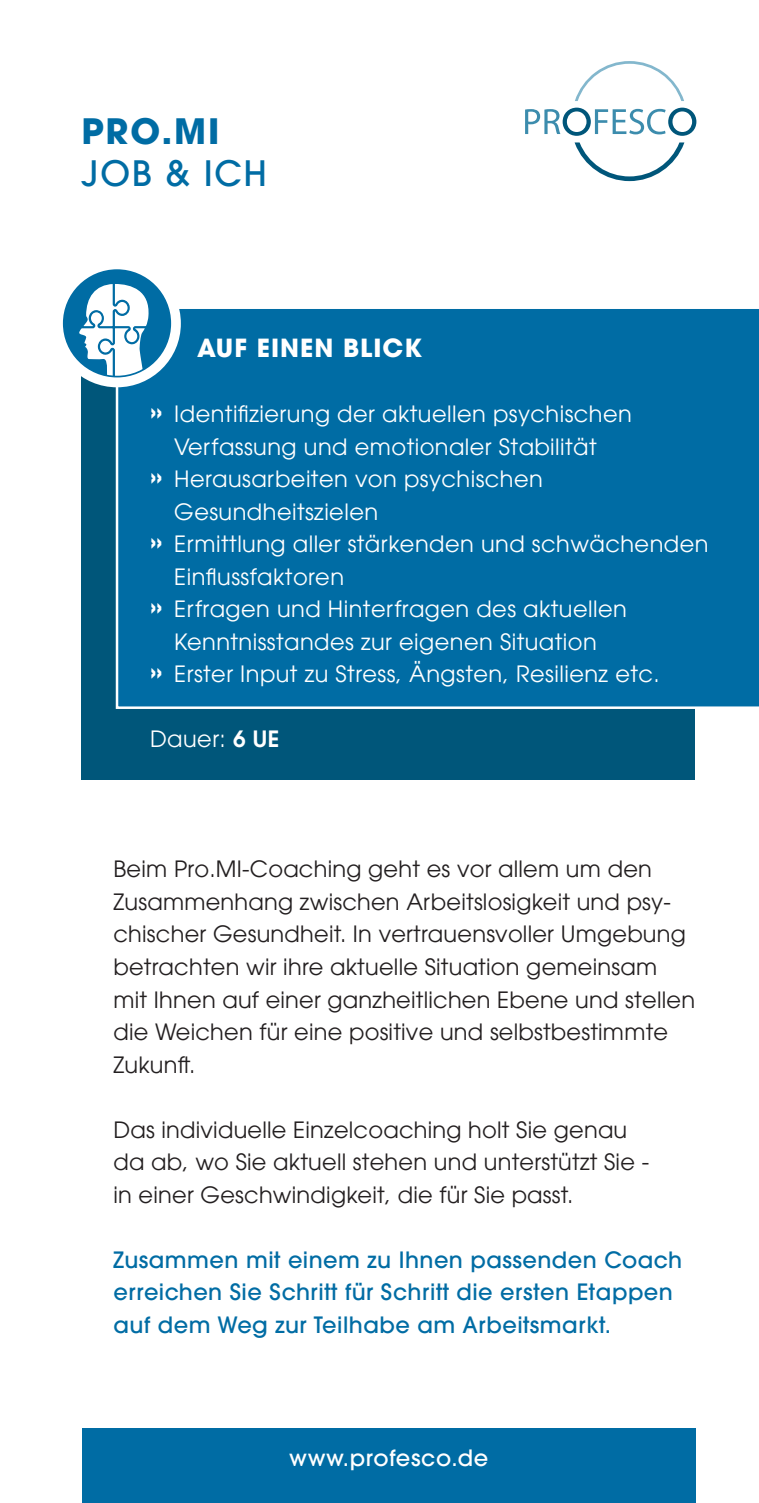
<style>
.page{position:relative;width:759px;height:1503px;background:#fff}
.page>*{position:absolute;margin:0;border:0;box-sizing:border-box;transform-origin:0 0}
.t1{font:500 35px "ITC Avant Garde Pro";letter-spacing:.05em;color:#006ca4}
.t2{font:700 35px "ITC Avant Garde Pro";color:#006ca4}
.t3{font:700 25px "ITC Avant Garde Pro";letter-spacing:.04em;color:#fff}
.t4{font:22.5px/32.5px "ITC Avant Garde Pro";letter-spacing:.01em;color:#231f20}
.t5{font:22.5px/32.5px "ITC Avant Garde Pro";letter-spacing:.02em;color:#fff;text-align:center}
.t6{font:500 22.5px/32.5px "ITC Avant Garde Pro";letter-spacing:.02em;color:#006ca4}
.t7{font:500 22.5px "ITC Avant Garde Pro";letter-spacing:.03em;color:#fff}
.s1{font-weight:700;font-size:30px}
.s2{font-weight:600}
</style>
<div class="page">
<div style="left:81px;top:308px;width:613px;height:472px;background:#00567a"></div>
<svg style="left:575px;top:61px;width:109px;height:40px"></svg>
<svg style="left:574px;top:142px;width:110px;height:39px"></svg>
<svg style="left:525px;top:108px;width:171px;height:28px"></svg>
<div style="left:116px;top:308px;width:642px;height:401px;background:#006ca4"></div>
<div style="left:82px;top:1428px;width:612px;height:74px;background:#006ca4"></div>
<div style="left:53px;top:260px;width:128px;height:127px;background:#fff;border-radius:50%"></div>
<svg style="left:59px;top:265px;width:116px;height:116px"></svg>
<div style="left:64px;top:270px;width:106px;height:106px;background:#006ca4;border-radius:50%"></div>
<svg style="left:59px;top:272px;width:94px;height:148px"></svg>
<div style="left:63px;top:269px;width:108px;height:108px;border:2px solid #006ca4;border-radius:50%"></div>
<p class="t2" style="left:81px;top:108px;width:139px">PRO.MI</p>
<p class="t1" style="left:81px;top:151px;width:187px">JOB &amp; ICH</p>
<p class="t3" style="left:197px;top:331px;width:226px">AUF EINEN BLICK</p>
<p class="t5" style="left:150px;top:397px;width:483px"><span class="s1">»</span> Identifizierung der aktuellen psychischen<br>Verfassung und emotionaler Stabilität</p>
<p class="t5" style="left:150px;top:462px;width:394px"><span class="s1">»</span> Herausarbeiten von psychischen</p>
<p class="t5" style="left:174px;top:495px;width:205px">Gesundheitszielen</p>
<p class="t5" style="left:174px;top:527px;width:535px;text-align:left;text-indent:-24px"><span class="s1">»</span> Ermittlung aller stärkenden und schwächenden<br>Einflussfaktoren</p>
<p class="t5" style="left:150px;top:592px;width:478px"><span class="s1">»</span> Erfragen und Hinterfragen des aktuellen</p>
<p class="t5" style="left:174px;top:625px;width:424px">Kenntnisstandes zur eigenen Situation</p>
<p class="t5" style="left:150px;top:657px;width:511px"><span class="s1">»</span> Erster Input zu Stress, Ängsten, Resilienz etc.</p>
<p class="t5" style="left:150px;top:722px;width:131px">Dauer: <span class="s2">6 UE</span></p>
<p class="t4" style="left:113px;top:852px;width:583px">Beim Pro.MI-Coaching geht es vor allem um den Zusammenhang zwischen Arbeitslosigkeit und psy&shy;chischer Gesundheit. In vertrauensvoller Umgebung betrachten wir ihre aktuelle Situation gemeinsam mit Ihnen auf einer ganzheitlichen Ebene und stellen die Weichen für eine positive und selbstbestimmte Zukunft.</p>
<p class="t4" style="left:113px;top:1112px;width:515px">Das individuelle Einzelcoaching holt Sie genau</p>
<p class="t4" style="left:113px;top:1145px;width:537px">da ab, wo Sie aktuell stehen und unterstützt Sie -</p>
<p class="t4" style="left:113px;top:1177px;width:461px">in einer Geschwindigkeit, die für Sie passt.</p>
<p class="t6" style="left:113px;top:1242px;width:569px">Zusammen mit einem zu Ihnen passenden Coach erreichen Sie Schritt für Schritt die ersten Etappen</p>
<p class="t6" style="left:113px;top:1307px;width:498px">auf dem Weg zur Teilhabe am Arbeitsmarkt.</p>
<p class="t7" style="left:289px;top:1443px;width:201px">www.profesco.de</p>
</div>
